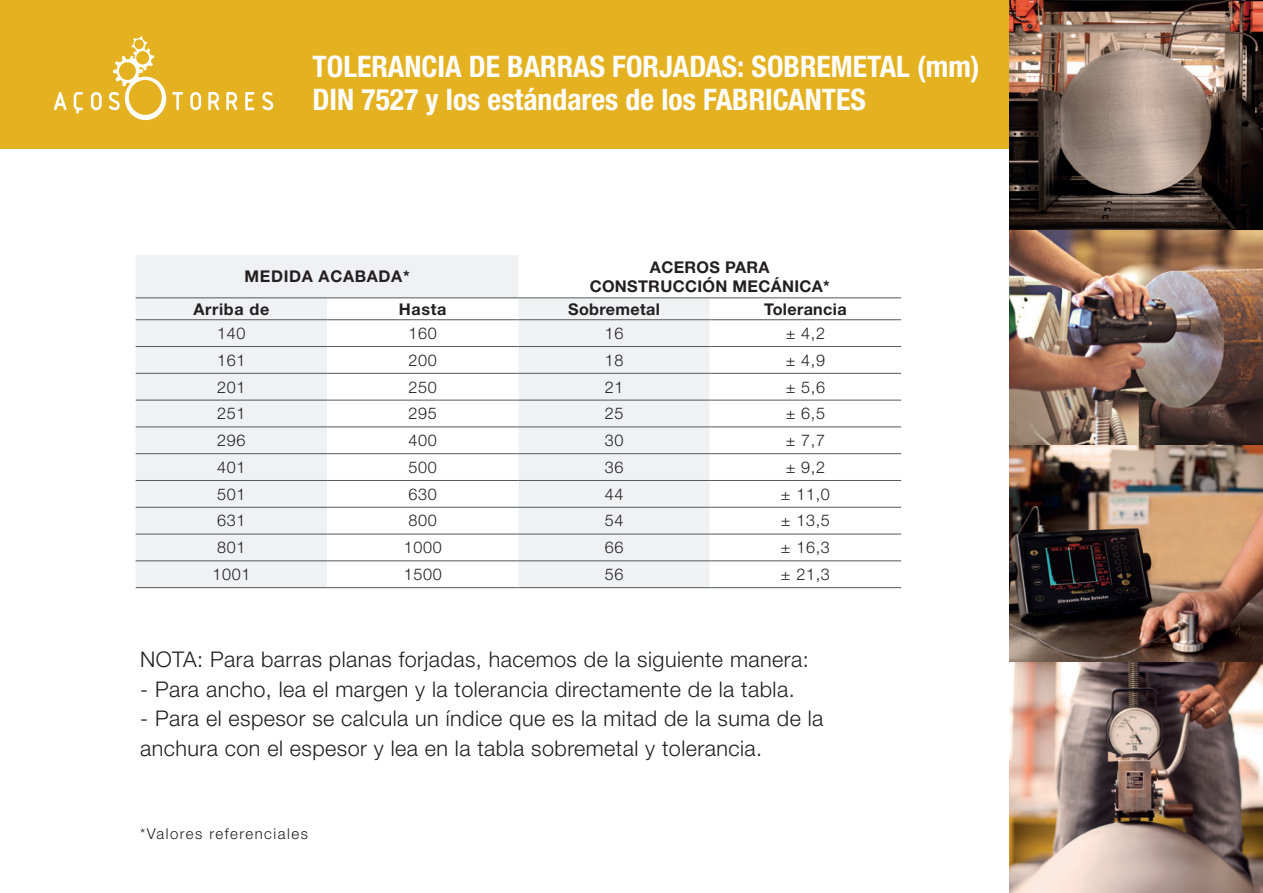
<style>
.page{position:relative;width:1263px;height:893px;background:#fff}
.page>*{position:absolute;margin:0;border:0;box-sizing:border-box;transform-origin:0 0}
.conteudo-tabelas{font:700 condensed 29.7px "Helvetica Neue LT Std";color:#fff}
.conteudo-tabelas-2{font:300 21.6px/29.7px "Helvetica Neue LT Std";letter-spacing:.02em;color:#231f20}
.conteudo-tabelas-3{font:300 16.2px "Helvetica Neue LT Std";letter-spacing:.04em;color:#231f20}
.conteudo-tabelas-4{font:700 16.2px "Helvetica Neue LT Std";letter-spacing:.02em;color:#231f20}
.conteudo-tabelas-5{font:700 16.2px "Helvetica Neue LT Std";letter-spacing:.04em;color:#231f20}
.conteudo-tabelas-6{font:300 15px "Helvetica Neue LT Std";letter-spacing:.1em;color:#231f20}
</style>
<div class="page">
<div style="left:0;top:0;width:1263px;height:149px;background:#e4b121"></div>
<img style="left:1010px;top:1px;width:253px;height:444px">
<img style="left:1010px;top:445px;width:253px;height:448px">
<svg style="left:54px;top:36px;width:112px;height:84px"></svg>
<svg style="left:172px;top:92px;width:101px;height:18px"></svg>
<div style="left:136px;top:255px;width:191px;height:332px;background:#f0f1f2"></div>
<svg style="left:327px;top:255px;width:574px;height:332px"></svg>
<hr style="left:136px;top:298px;width:191px;height:1px;background:#57585a">
<hr style="left:327px;top:298px;width:191px;height:1px;background:#57585a">
<hr style="left:518px;top:298px;width:192px;height:1px;background:#57585a">
<hr style="left:710px;top:298px;width:191px;height:1px;background:#57585a">
<hr style="left:136px;top:319px;width:191px;height:1px;background:#57585a">
<hr style="left:327px;top:319px;width:191px;height:1px;background:#57585a">
<hr style="left:518px;top:319px;width:192px;height:1px;background:#57585a">
<hr style="left:710px;top:319px;width:191px;height:1px;background:#57585a">
<hr style="left:136px;top:346px;width:191px;height:1px;background:#57585a">
<hr style="left:327px;top:346px;width:191px;height:1px;background:#57585a">
<hr style="left:518px;top:346px;width:192px;height:1px;background:#57585a">
<hr style="left:710px;top:346px;width:191px;height:1px;background:#57585a">
<hr style="left:136px;top:373px;width:191px;height:1px;background:#57585a">
<hr style="left:327px;top:373px;width:191px;height:1px;background:#57585a">
<hr style="left:518px;top:373px;width:192px;height:1px;background:#57585a">
<hr style="left:710px;top:373px;width:191px;height:1px;background:#57585a">
<hr style="left:136px;top:400px;width:191px;height:1px;background:#57585a">
<hr style="left:327px;top:400px;width:191px;height:1px;background:#57585a">
<hr style="left:518px;top:400px;width:192px;height:1px;background:#57585a">
<hr style="left:710px;top:400px;width:191px;height:1px;background:#57585a">
<hr style="left:136px;top:427px;width:191px;height:1px;background:#57585a">
<hr style="left:327px;top:427px;width:191px;height:1px;background:#57585a">
<hr style="left:518px;top:427px;width:192px;height:1px;background:#57585a">
<hr style="left:710px;top:427px;width:191px;height:1px;background:#57585a">
<hr style="left:136px;top:453px;width:191px;height:1px;background:#57585a">
<hr style="left:327px;top:453px;width:191px;height:1px;background:#57585a">
<hr style="left:518px;top:453px;width:192px;height:1px;background:#57585a">
<hr style="left:710px;top:453px;width:191px;height:1px;background:#57585a">
<hr style="left:136px;top:480px;width:191px;height:1px;background:#57585a">
<hr style="left:327px;top:480px;width:191px;height:1px;background:#57585a">
<hr style="left:518px;top:480px;width:192px;height:1px;background:#57585a">
<hr style="left:710px;top:480px;width:191px;height:1px;background:#57585a">
<hr style="left:136px;top:507px;width:191px;height:1px;background:#57585a">
<hr style="left:327px;top:507px;width:191px;height:1px;background:#57585a">
<hr style="left:518px;top:507px;width:192px;height:1px;background:#57585a">
<hr style="left:710px;top:507px;width:191px;height:1px;background:#57585a">
<hr style="left:136px;top:534px;width:191px;height:1px;background:#57585a">
<hr style="left:327px;top:534px;width:191px;height:1px;background:#57585a">
<hr style="left:518px;top:534px;width:192px;height:1px;background:#57585a">
<hr style="left:710px;top:534px;width:191px;height:1px;background:#57585a">
<hr style="left:136px;top:561px;width:191px;height:1px;background:#57585a">
<hr style="left:327px;top:561px;width:191px;height:1px;background:#57585a">
<hr style="left:518px;top:561px;width:192px;height:1px;background:#57585a">
<hr style="left:710px;top:561px;width:191px;height:1px;background:#57585a">
<hr style="left:136px;top:587px;width:191px;height:1px;background:#57585a">
<hr style="left:327px;top:587px;width:191px;height:1px;background:#57585a">
<hr style="left:518px;top:587px;width:192px;height:1px;background:#57585a">
<hr style="left:710px;top:587px;width:191px;height:1px;background:#57585a">
<p class="conteudo-tabelas" style="left:313px;top:49px;width:669px">TOLERANCIA DE BARRAS FORJADAS: SOBREMETAL (mm)</p>
<p class="conteudo-tabelas" style="left:313px;top:81px;width:555px">DIN 7527 y los estándares de los FABRICANTES</p>
<p class="conteudo-tabelas-5" style="left:244px;top:266px;width:167px">MEDIDA ACABADA*</p>
<p class="conteudo-tabelas-4" style="left:650px;top:257px;width:121px">ACEROS PARA</p>
<p class="conteudo-tabelas-4" style="left:590px;top:276px;width:242px">CONSTRUCCIÓN MECÁNICA*</p>
<p class="conteudo-tabelas-5" style="left:193px;top:299px;width:77px">Arriba de</p>
<p class="conteudo-tabelas-4" style="left:399px;top:299px;width:49px">Hasta</p>
<p class="conteudo-tabelas-4" style="left:568px;top:299px;width:93px">Sobremetal</p>
<p class="conteudo-tabelas-4" style="left:764px;top:299px;width:84px">Tolerancia</p>
<p class="conteudo-tabelas-3" style="left:217px;top:323px;width:30px">140</p>
<p class="conteudo-tabelas-3" style="left:409px;top:323px;width:30px">160</p>
<p class="conteudo-tabelas-3" style="left:605px;top:323px;width:20px">16</p>
<p class="conteudo-tabelas-3" style="left:786px;top:323px;width:41px">± 4,2</p>
<p class="conteudo-tabelas-3" style="left:217px;top:350px;width:30px">161</p>
<p class="conteudo-tabelas-3" style="left:409px;top:350px;width:30px">200</p>
<p class="conteudo-tabelas-3" style="left:605px;top:350px;width:20px">18</p>
<p class="conteudo-tabelas-3" style="left:786px;top:350px;width:41px">± 4,9</p>
<p class="conteudo-tabelas-3" style="left:217px;top:377px;width:30px">201</p>
<p class="conteudo-tabelas-3" style="left:409px;top:377px;width:30px">250</p>
<p class="conteudo-tabelas-3" style="left:605px;top:377px;width:20px">21</p>
<p class="conteudo-tabelas-3" style="left:786px;top:377px;width:41px">± 5,6</p>
<p class="conteudo-tabelas-3" style="left:217px;top:404px;width:30px">251</p>
<p class="conteudo-tabelas-3" style="left:409px;top:404px;width:30px">295</p>
<p class="conteudo-tabelas-3" style="left:605px;top:404px;width:20px">25</p>
<p class="conteudo-tabelas-3" style="left:786px;top:404px;width:41px">± 6,5</p>
<p class="conteudo-tabelas-3" style="left:217px;top:430px;width:30px">296</p>
<p class="conteudo-tabelas-3" style="left:409px;top:430px;width:30px">400</p>
<p class="conteudo-tabelas-3" style="left:605px;top:430px;width:20px">30</p>
<p class="conteudo-tabelas-3" style="left:786px;top:430px;width:41px">± 7,7</p>
<p class="conteudo-tabelas-3" style="left:217px;top:457px;width:30px">401</p>
<p class="conteudo-tabelas-3" style="left:409px;top:457px;width:30px">500</p>
<p class="conteudo-tabelas-3" style="left:605px;top:457px;width:20px">36</p>
<p class="conteudo-tabelas-3" style="left:786px;top:457px;width:41px">± 9,2</p>
<p class="conteudo-tabelas-3" style="left:217px;top:484px;width:30px">501</p>
<p class="conteudo-tabelas-3" style="left:409px;top:484px;width:30px">630</p>
<p class="conteudo-tabelas-3" style="left:605px;top:484px;width:20px">44</p>
<p class="conteudo-tabelas-3" style="left:781px;top:484px;width:50px">± 11,0</p>
<p class="conteudo-tabelas-3" style="left:217px;top:511px;width:30px">631</p>
<p class="conteudo-tabelas-3" style="left:409px;top:511px;width:30px">800</p>
<p class="conteudo-tabelas-3" style="left:605px;top:511px;width:20px">54</p>
<p class="conteudo-tabelas-3" style="left:781px;top:511px;width:50px">± 13,5</p>
<p class="conteudo-tabelas-3" style="left:217px;top:538px;width:30px">801</p>
<p class="conteudo-tabelas-3" style="left:404px;top:538px;width:39px">1000</p>
<p class="conteudo-tabelas-3" style="left:605px;top:538px;width:20px">66</p>
<p class="conteudo-tabelas-3" style="left:781px;top:538px;width:50px">± 16,3</p>
<p class="conteudo-tabelas-3" style="left:212px;top:564px;width:39px">1001</p>
<p class="conteudo-tabelas-3" style="left:404px;top:564px;width:39px">1500</p>
<p class="conteudo-tabelas-3" style="left:605px;top:564px;width:20px">56</p>
<p class="conteudo-tabelas-3" style="left:781px;top:564px;width:50px">± 21,3</p>
<p class="conteudo-tabelas-2" style="left:140px;top:644px;width:670px">NOTA: Para barras planas forjadas, hacemos de la siguiente manera:</p>
<p class="conteudo-tabelas-2" style="left:140px;top:674px;width:656px">- Para ancho, lea el margen y la tolerancia directamente de la tabla.</p>
<p class="conteudo-tabelas-2" style="left:140px;top:703px;width:685px">- Para el espesor se calcula un índice que es la mitad de la suma de la anchura con el espesor y lea en la tabla sobremetal y tolerancia.</p>
<p class="conteudo-tabelas-6" style="left:140px;top:824px;width:169px">*Valores referenciales</p>
</div>
